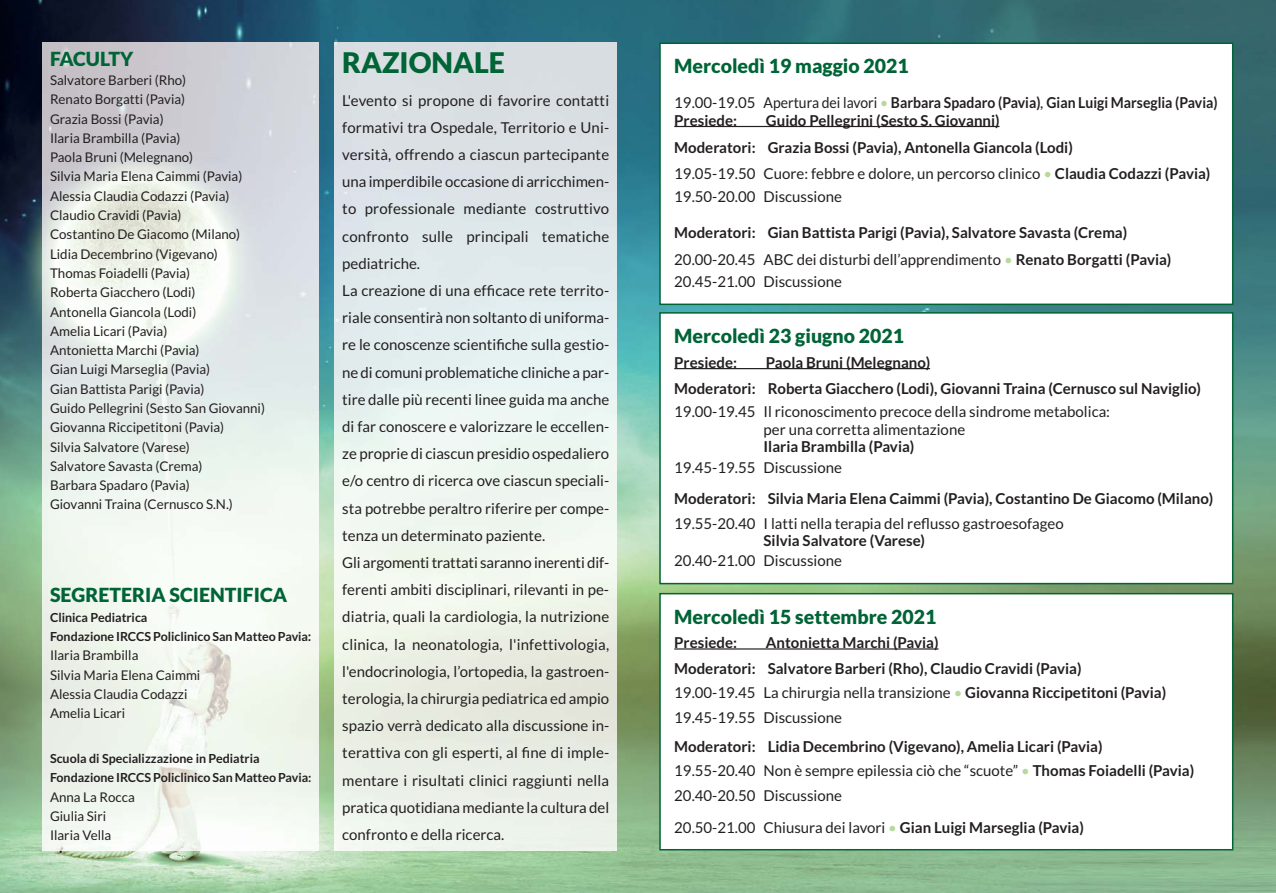
<style>
.page{position:relative;width:1276px;height:893px;background:#fff}
.page>*{position:absolute;margin:0;border:0;box-sizing:border-box;transform-origin:0 0}
.t1{font:900 28.5px "Lato";color:#006436}
.t2{font:900 19.5px "Lato";color:#006436}
.t3{font:15px/27.2px "Lato";color:#231f20}
.t4{font:700 15px/24.9px "Lato";color:#231f20}
.t5{font:700 15px/18px "Lato";color:#231f20;scale:.93 1}
.t6{font:13.35px/19.4px "Lato";color:#231f20}
.t7{font:700 12.45px/19.4px "Lato";letter-spacing:-.005em;color:#231f20}
.s1{font-size:13.35px}
.s2{font-weight:400}
.s3{font-weight:400;color:#b7da9b}
.s4{font-weight:400;font-style:italic}
.s5{color:#b7da9b}
.s6{font-weight:700}
</style>
<div class="page">
<img style="left:0;top:0;width:1276px;height:893px">
<div style="left:661px;top:44px;width:571px;height:260px;background:#fff"></div>
<div style="left:659px;top:43px;width:574px;height:262px;border:2px solid #006436"></div>
<hr style="left:674px;top:126px;width:325px;height:1px;background:#231f20">
<div style="left:661px;top:314px;width:571px;height:269px;background:#fff"></div>
<div style="left:659px;top:312px;width:574px;height:272px;border:2px solid #006436"></div>
<hr style="left:674px;top:368px;width:256px;height:1px;background:#231f20">
<div style="left:661px;top:594px;width:571px;height:255px;background:#fff"></div>
<div style="left:659px;top:593px;width:574px;height:257px;border:2px solid #006436"></div>
<hr style="left:674px;top:648px;width:264px;height:2px;background:#231f20">
<img style="left:335px;top:43px;width:282px;height:807px">
<img style="left:43px;top:43px;width:276px;height:807px">
<h2 class="t2" style="left:50px;top:51px;width:85px">FACULTY</h2>
<p class="t6" style="left:50px;top:72px;width:216px">Salvatore Barberi (Rho)<br>Renato Borgatti (Pavia)<br>Grazia Bossi (Pavia)<br>Ilaria Brambilla (Pavia)<br>Paola Bruni (Melegnano)<br>Silvia Maria Elena Caimmi (Pavia)<br>Alessia Claudia Codazzi (Pavia)<br>Claudio Cravidi (Pavia)<br>Costantino De Giacomo (Milano)<br>Lidia Decembrino (Vigevano)<br>Thomas Foiadelli (Pavia)<br>Roberta Giacchero (Lodi)<br>Antonella Giancola (Lodi)<br>Amelia Licari (Pavia)<br>Antonietta Marchi (Pavia)<br>Gian Luigi Marseglia (Pavia)<br>Gian Battista Parigi (Pavia)<br>Guido Pellegrini (Sesto San Giovanni)<br>Giovanna Riccipetitoni (Pavia)<br>Silvia Salvatore (Varese)<br>Salvatore Savasta (Crema)<br>Barbara Spadaro (Pavia)<br>Giovanni Traina (Cernusco S.N.)</p>
<h2 class="t2" style="left:50px;top:588px;width:239px">SEGRETERIA SCIENTIFICA</h2>
<p class="t7" style="left:50px;top:609px;width:263px">Clinica Pediatrica<br>Fondazione IRCCS Policlinico San Matteo Pavia<span class="s1">:</span></p>
<p class="t6" style="left:50px;top:647px;width:152px">Ilaria Brambilla<br>Silvia Maria Elena Caimmi<br>Alessia Claudia Codazzi<br>Amelia Licari</p>
<p class="t7" style="left:50px;top:750px;width:263px">Scuola di Specializzazione in Pediatria<br>Fondazione IRCCS Policlinico San Matteo Pavia:</p>
<p class="t6" style="left:50px;top:788px;width:86px">Anna La Rocca<br>Giulia Siri<br>Ilaria Vella</p>
<h1 class="t1" style="left:342px;top:52px;width:164px">RAZIONALE</h1>
<p class="t3" style="left:342px;top:88px;width:268px">L'evento si propone di favorire contatti formativi tra Ospedale, Territorio e Uni&shy;versità, offrendo a ciascun partecipante una imperdibile occasione di arricchimen&shy;to professionale mediante costruttivo confronto sulle principali tematiche pediatriche.<br>La creazione di una efficace rete territo&shy;riale consentirà non soltanto di uniforma&shy;re le conoscenze scientifiche sulla gestio&shy;ne di comuni problematiche cliniche a par&shy;tire dalle più recenti linee guida ma anche di far conoscere e valorizzare le eccellen&shy;ze proprie di ciascun presidio ospedaliero e/o centro di ricerca ove ciascun speciali&shy;sta potrebbe peraltro riferire per compe&shy;tenza un determinato paziente.<br>Gli argomenti trattati saranno inerenti dif&shy;ferenti ambiti disciplinari, rilevanti in pe&shy;diatria, quali la cardiologia, la nutrizione clinica, la neonatologia, l'infettivologia, l'endocrinologia, l’ortopedia, la gastroen&shy;terologia, la chirurgia pediatrica ed ampio spazio verrà dedicato alla discussione in&shy;terattiva con gli esperti, al fine di imple&shy;mentare i risultati clinici raggiunti nella pratica quotidiana mediante la cultura del confronto e della ricerca.</p>
<h2 class="t2" style="left:674px;top:59px;width:236px">Mercoledì 19 maggio 2021</h2>
<p class="t5" style="left:674px;top:94px;width:586px"><span class="s2">19.00-19.05 Apertura dei lavori</span> <span class="s3">•</span> Barbara Spadaro (Pavia)<span class="s4">,</span> Gian Luigi Marseglia (Pavia)<br>Presiede:</p>
<p class="t4" style="left:674px;top:108px;width:538px;line-height:27px;text-indent:92px">Guido Pellegrini (Sesto S. Giovanni)<br>Moderatori: Grazia Bossi (Pavia), Antonella Giancola (Lodi)<br><span class="s2">19.05-19.50 Cuore: febbre e dolore, un percorso clinico</span> <span class="s3">•</span> Claudia Codazzi (Pavia)</p>
<p class="t3" style="left:674px;top:184px;width:169px">19.50-20.00 Discussione</p>
<p class="t4" style="left:674px;top:220px;width:499px;line-height:26.8px">Moderatori: Gian Battista Parigi (Pavia), Salvatore Savasta (Crema)<br><span class="s2">20.00-20.45 ABC dei disturbi dell’apprendimento</span> <span class="s3">•</span> Renato Borgatti (Pavia)</p>
<p class="t3" style="left:674px;top:269px;width:169px">20.45-21.00 Discussione</p>
<h2 class="t2" style="left:674px;top:328px;width:231px">Mercoledì 23 giugno 2021</h2>
<p class="t4" style="left:674px;top:351px;width:64px">Presiede:</p>
<p class="t4" style="left:674px;top:350px;width:528px;line-height:26px;text-indent:92px">Paola Bruni (Melegnano)<br>Moderatori: Roberta Giacchero (Lodi), Giovanni Traina (Cernusco sul Naviglio)</p>
<p class="t3" style="left:763px;top:404px;width:348px;line-height:17.7px;text-indent:-89px">19.00-19.45 Il riconoscimento precoce della sindrome metabolica: per una corretta alimentazione</p>
<p class="t4" style="left:763px;top:436px;width:152px">Ilaria Brambilla (Pavia)</p>
<p class="t3" style="left:674px;top:455px;width:169px">19.45-19.55 Discussione</p>
<p class="t4" style="left:674px;top:487px;width:540px">Moderatori: Silvia Maria Elena Caimmi (Pavia), Costantino De Giacomo (Milano)</p>
<p class="t3" style="left:674px;top:511px;width:391px">19.55-20.40 I latti nella terapia del reflusso gastroesofageo</p>
<p class="t4" style="left:763px;top:529px;width:163px">Silvia Salvatore (Varese)</p>
<p class="t3" style="left:674px;top:549px;width:169px">20.40-21.00 Discussione</p>
<h2 class="t2" style="left:674px;top:609px;width:264px">Mercoledì 15 settembre 2021</h2>
<p class="t4" style="left:674px;top:631px;width:64px">Presiede:</p>
<p class="t4" style="left:674px;top:631px;width:493px;text-indent:92px">Antonietta Marchi (Pavia)<br>Moderatori: Salvatore Barberi (Rho), Claudio Cravidi (Pavia)<br><span class="s2">19.00-19.45 La chirurgia nella transizione</span> <span class="s3">•</span> Giovanna Riccipetitoni (Pavia)<br><span class="s2">19.45-19.55 Discussione</span></p>
<p class="t4" style="left:674px;top:735px;width:521px;line-height:24.5px">Moderatori: Lidia Decembrino (Vigevano), Amelia Licari (Pavia)<br><span class="s2">19.55-20.40 Non è sempre epilessia ciò che “scuote”</span> <span class="s3">•</span> Thomas Foiadelli (Pavia)<br><span class="s2">20.40-20.50 Discussione</span></p>
<p class="t3" style="left:674px;top:815px;width:411px">20.50-21.00 Chiusura dei lavori <span class="s5">•</span> <span class="s6">Gian Luigi Marseglia (Pavia)</span></p>
</div>
